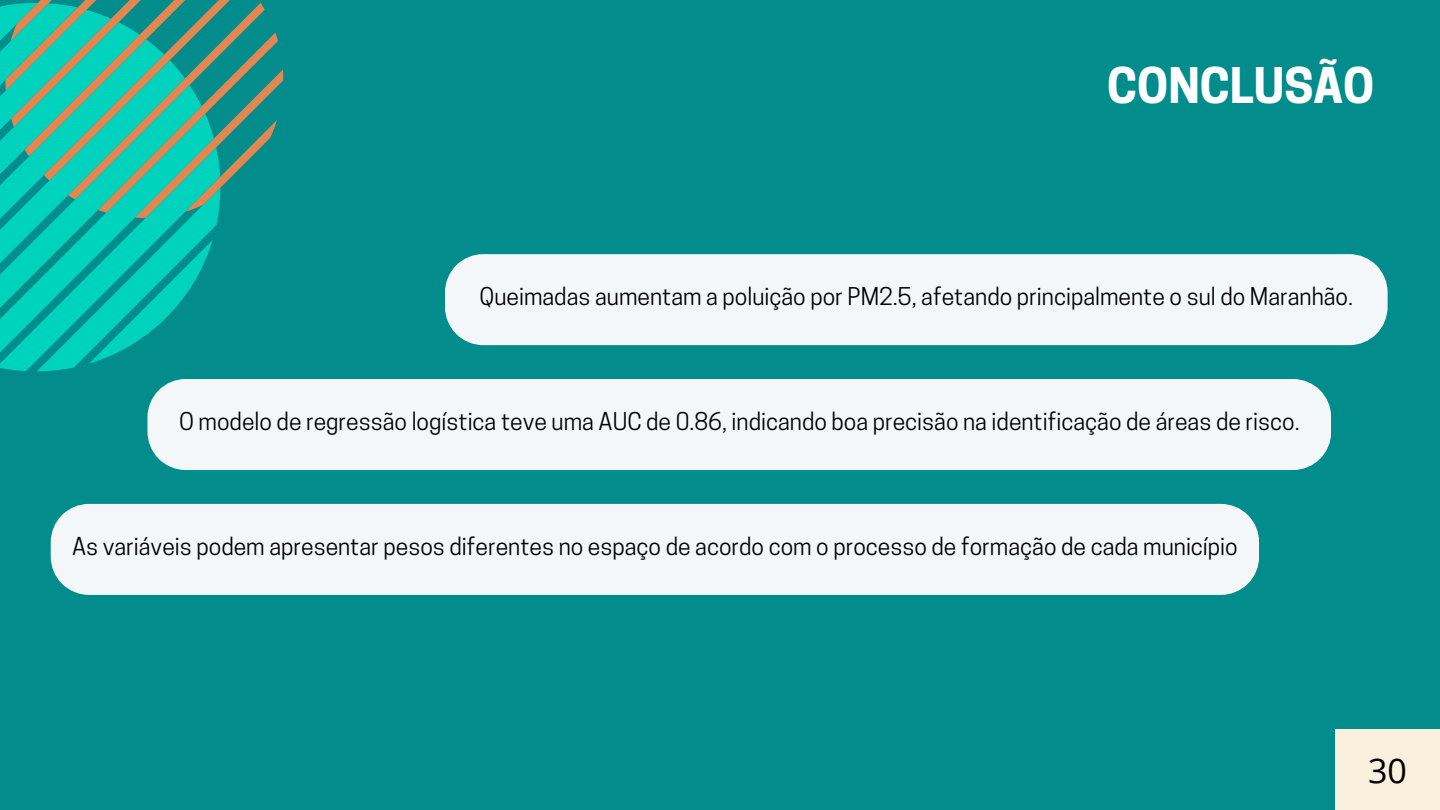
<style>
.page{position:relative;width:1440px;height:810px;background:#038c8c}
.page>*{position:absolute;margin:0;border:0;box-sizing:border-box;transform-origin:0 0}
.t1{font:700 46.2px "Cooper Hewitt";color:#fff}
.t2{font:34px "Open Sans";color:#000}
.t3{font:23px "Cooper Hewitt";color:#000}
</style>
<div class="page">
<svg style="left:0;top:0;width:283px;height:371px"></svg>
<div style="left:445px;top:254px;width:943px;height:91px;background:#f3f7fa"></div>
<div style="left:147px;top:379px;width:1184px;height:91px;background:#f3f7fa"></div>
<div style="left:51px;top:504px;width:1208px;height:91px;background:#f3f7fa"></div>
<div style="left:1335px;top:729px;width:105px;height:81px;background:#f9f0de"></div>
<h1 class="t1" style="left:1107px;top:68px;width:269px">CONCLUSÃO</h1>
<p class="t3" style="left:479px;top:288px;width:875px">Queimadas aumentam a poluição por PM2.5, afetando principalmente o sul do Maranhão.</p>
<p class="t3" style="left:179px;top:413px;width:1122px">O modelo de regressão logística teve uma AUC de 0.86, indicando boa precisão na identificação de áreas de risco.</p>
<p class="t3" style="left:72px;top:538px;width:1167px">As variáveis podem apresentar pesos diferentes no espaço de acordo com o processo de formação de cada município</p>
<p class="t2" style="left:1368px;top:747px;width:40px">30</p>
</div>
